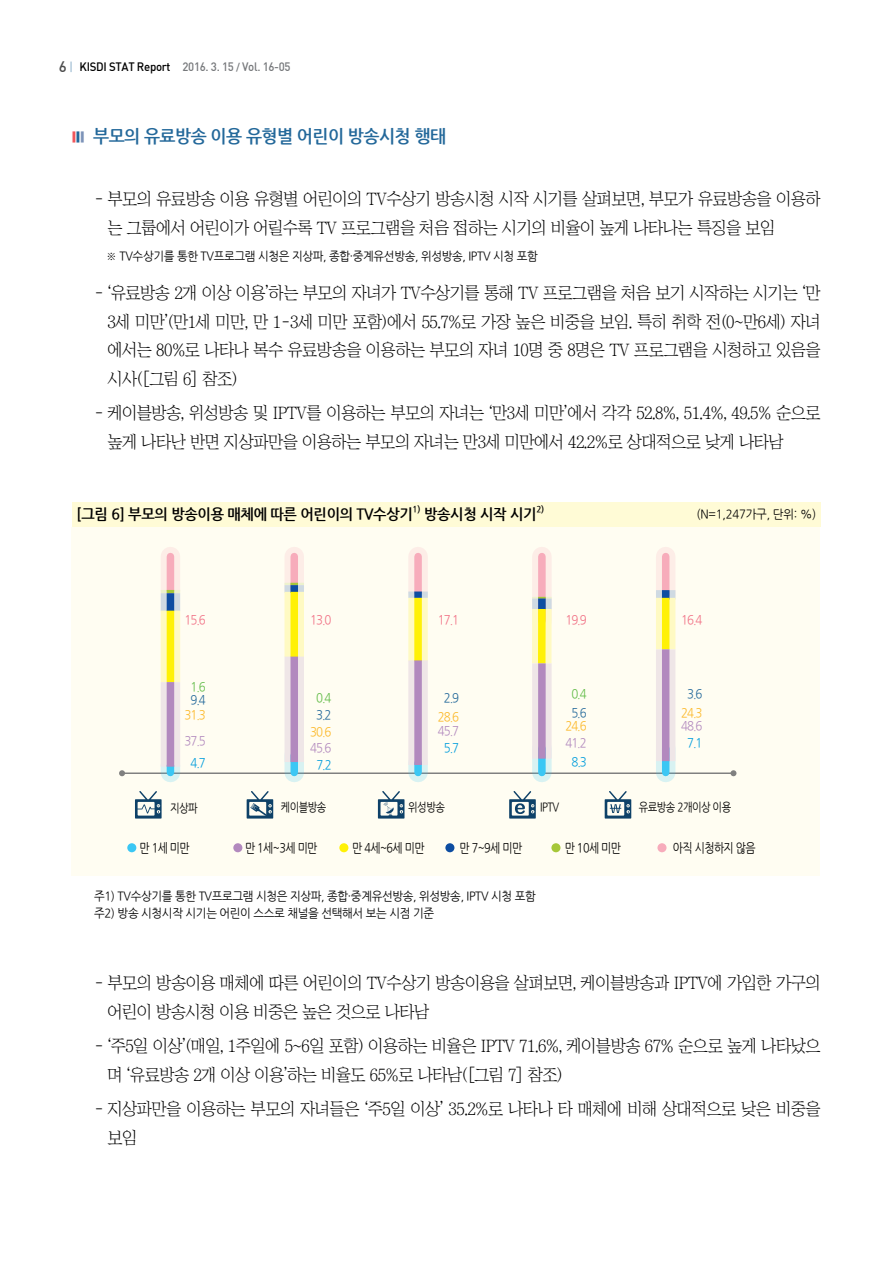
<style>
.page{position:relative;width:893px;height:1263px;background:#fff}
.page>*{position:absolute;margin:0;border:0;box-sizing:border-box;transform-origin:0 0}
._1{font:700 18px "Nanum Gothic";letter-spacing:-.03em;color:#23689a;scale:.95 1}
._2{font:17.25px/28.5px "Chosunilbo NM";letter-spacing:-.03em;color:#000}
.t1{font:700 15px "Nanum Gothic";letter-spacing:-.02em;color:#000;scale:.95 1}
.표{font:12.75px "Nanum Gothic";letter-spacing:-.05em;color:#000;scale:.85 1}
.표-2{font:12.75px "Nanum Gothic";letter-spacing:-.09em;color:#f17085;scale:.9 1}
.표-3{font:12.75px "Nanum Gothic";letter-spacing:-.09em;color:#fcb828;scale:.9 1}
.표-4{font:12.75px "Nanum Gothic";letter-spacing:-.09em;color:#b289be;scale:.9 1}
.표-5{font:12.75px "Nanum Gothic";color:#23689a;scale:.9 1}
.표-6{font:12.75px "Nanum Gothic";color:#009ddc;scale:.9 1}
.표-7{font:12.75px "Nanum Gothic";color:#60bb46;scale:.9 1}
._2-2{font:12px "Nanum Gothic";letter-spacing:-.03em;color:#000;scale:.95 1}
.t2{font:12px "Dinmed";letter-spacing:-.025em;color:#76787b;scale:.95 1}
.표-8{font:12px "Nanum Gothic";letter-spacing:-.05em;color:#000;scale:.85 1}
.t3{font:700 8.7px "Nanum Gothic";color:#000;scale:.95 1}
.s1{font-size:15px;color:#4d4d4d}
.s2{font-family:"YDVY Mj O24";font-size:10.5px;color:#23689a}
.s3{color:#000}
.s4{font-size:10.5px}
.s5{font-weight:400;font-size:16.5px;color:#f0575c}
.s6{font-weight:400;font-size:16.5px}
.s7{font-weight:400;font-size:16.5px;color:#7c93b8}
</style>
<div class="page">
<div style="left:72px;top:502px;width:749px;height:24px;background:#fffbd6"></div>
<div style="left:72px;top:527px;width:748px;height:349px;background:#fffdf2"></div>
<hr style="left:122px;top:772px;width:611px;height:2px;background:#808080">
<svg style="left:119px;top:770px;width:6px;height:6px"></svg>
<svg style="left:730px;top:770px;width:6px;height:6px"></svg>
<div style="left:127px;top:843px;width:9px;height:9px;background:#3bc7f4;border-radius:50%"></div>
<div style="left:233px;top:843px;width:9px;height:9px;background:#b289be;border-radius:50%"></div>
<div style="left:339px;top:843px;width:9px;height:9px;background:#fff106;border-radius:50%"></div>
<div style="left:445px;top:843px;width:9px;height:9px;background:#0d4da1;border-radius:50%"></div>
<div style="left:551px;top:843px;width:9px;height:9px;background:#a6c739;border-radius:50%"></div>
<div style="left:657px;top:843px;width:9px;height:9px;background:#f7acbb;border-radius:50%"></div>
<svg style="left:378px;top:791px;width:26px;height:27px"></svg>
<svg style="left:509px;top:791px;width:27px;height:27px"></svg>
<svg style="left:605px;top:791px;width:26px;height:27px"></svg>
<svg style="left:247px;top:791px;width:26px;height:27px"></svg>
<svg style="left:135px;top:791px;width:27px;height:27px"></svg>
<svg style="left:161px;top:767px;width:19px;height:5px"></svg>
<svg style="left:161px;top:557px;width:19px;height:33px"></svg>
<hr style="left:161px;top:590px;width:19px;height:3px;background:#a6c739">
<svg style="left:161px;top:593px;width:19px;height:18px"></svg>
<svg style="left:161px;top:611px;width:19px;height:71px"></svg>
<svg style="left:161px;top:682px;width:19px;height:85px;background:#d6c1d6"></svg>
<svg style="left:284px;top:762px;width:20px;height:10px"></svg>
<svg style="left:285px;top:557px;width:19px;height:26px"></svg>
<hr style="left:284px;top:583px;width:20px;height:2px;background:#a6c739">
<svg style="left:284px;top:585px;width:20px;height:7px"></svg>
<svg style="left:284px;top:592px;width:20px;height:65px"></svg>
<svg style="left:284px;top:657px;width:20px;height:105px;background:#d8c3d7"></svg>
<svg style="left:408px;top:765px;width:20px;height:7px"></svg>
<svg style="left:408px;top:557px;width:20px;height:34px"></svg>
<svg style="left:408px;top:591px;width:20px;height:7px"></svg>
<svg style="left:408px;top:598px;width:20px;height:62px"></svg>
<svg style="left:408px;top:660px;width:20px;height:105px;background:#d8c3d7"></svg>
<svg style="left:532px;top:759px;width:20px;height:13px"></svg>
<svg style="left:532px;top:557px;width:20px;height:40px"></svg>
<hr style="left:532px;top:597px;width:20px;height:2px;background:#a6c739">
<svg style="left:532px;top:598px;width:20px;height:11px"></svg>
<svg style="left:532px;top:609px;width:20px;height:54px"></svg>
<svg style="left:532px;top:663px;width:20px;height:96px;background:#d7c3d7"></svg>
<svg style="left:656px;top:761px;width:19px;height:11px"></svg>
<svg style="left:656px;top:557px;width:19px;height:33px"></svg>
<svg style="left:656px;top:590px;width:19px;height:8px"></svg>
<svg style="left:656px;top:598px;width:19px;height:51px"></svg>
<svg style="left:656px;top:649px;width:19px;height:112px;background:#d6c1d6"></svg>
<p class="t2" style="left:59px;top:59px;width:246px"><span class="s1">6</span><span class="s2">│</span> <span class="s3">KISDI STAT Report</span> 2016. 3. 15 <span class="s4">/</span> Vol. 16-05</p>
<p class="_1" style="left:72px;top:127px;width:395px"><span class="s5">■</span><span class="s6">■</span><span class="s7">■</span> 부모의 유료방송 이용 유형별 어린이 방송시청 행태</p>
<p class="_2" style="left:107px;top:185px;width:715px;text-indent:-13px">- 부모의 유료방송 이용 유형별 어린이의 TV수상기 방송시청 시작 시기를 살펴보면, 부모가 유료방송을 이용하 는 그룹에서 어린이가 어릴수록 TV 프로그램을 처음 접하는 시기의 비율이 높게 나타나는 특징을 보임</p>
<p class="_2-2" style="left:106px;top:250px;width:456px">※ TV수상기를 통한 TV프로그램 시청은 지상파, 종합·중계유선방송, 위성방송, IPTV 시청 포함</p>
<p class="_2" style="left:107px;top:279px;width:715px;text-align:justify;text-indent:-13px">- ‘유료방송 2개 이상 이용’하는 부모의 자녀가 TV수상기를 통해 TV 프로그램을 처음 보기 시작하는 시기는 ‘만 3세 미만’(만1세 미만, 만 1-3세 미만 포함)에서 55.7%로 가장 높은 비중을 보임. 특히 취학 전(0~만6세) 자녀 에서는 80%로 나타나 복수 유료방송을 이용하는 부모의 자녀 10명 중 8명은 TV 프로그램을 시청하고 있음을 시사([그림 6] 참조)</p>
<p class="_2" style="left:107px;top:399px;width:715px;text-indent:-13px">- 케이블방송, 위성방송 및 IPTV를 이용하는 부모의 자녀는 ‘만3세 미만’에서 각각 52.8%, 51.4%, 49.5% 순으로 높게 나타난 반면 지상파만을 이용하는 부모의 자녀는 만3세 미만에서 42.2%로 상대적으로 낮게 나타남</p>
<p class="t1" style="left:77px;top:506px;width:356px">[그림 6] 부모의 방송이용 매체에 따른 어린이의 TV수상기</p>
<p class="t3" style="left:413px;top:505px;width:10px">1)</p>
<p class="t1" style="left:424px;top:506px;width:120px">방송시청 시작 시기</p>
<p class="t3" style="left:536px;top:505px;width:10px">2)</p>
<p class="_2-2" style="left:697px;top:508px;width:128px">(N=1,247가구, 단위: %)</p>
<p class="표-2" style="left:185px;top:614px;width:25px">15.6</p>
<p class="표-2" style="left:310px;top:614px;width:25px">13.0</p>
<p class="표-2" style="left:438px;top:614px;width:25px">17.1</p>
<p class="표-2" style="left:565px;top:614px;width:25px">19.9</p>
<p class="표-2" style="left:681px;top:614px;width:25px">16.4</p>
<p class="표-7" style="left:190px;top:680px;width:19px">1.6</p>
<p class="표-5" style="left:190px;top:693px;width:19px">9.4</p>
<p class="표-7" style="left:316px;top:692px;width:19px">0.4</p>
<p class="표-5" style="left:444px;top:692px;width:19px">2.9</p>
<p class="표-7" style="left:571px;top:688px;width:19px">0.4</p>
<p class="표-5" style="left:687px;top:688px;width:19px">3.6</p>
<p class="표-3" style="left:185px;top:709px;width:25px">31.3</p>
<p class="표-5" style="left:571px;top:706px;width:19px">5.6</p>
<p class="표-3" style="left:681px;top:706px;width:25px">24.3</p>
<p class="표-3" style="left:310px;top:726px;width:25px">30.6</p>
<p class="표-4" style="left:438px;top:724px;width:25px">45.7</p>
<p class="표-3" style="left:565px;top:720px;width:25px">24.6</p>
<p class="표-4" style="left:681px;top:720px;width:25px">48.6</p>
<p class="표-4" style="left:185px;top:734px;width:25px">37.5</p>
<p class="표-4" style="left:310px;top:741px;width:25px">45.6</p>
<p class="표-6" style="left:444px;top:741px;width:19px">5.7</p>
<p class="표-4" style="left:565px;top:737px;width:25px">41.2</p>
<p class="표-6" style="left:687px;top:737px;width:19px">7.1</p>
<p class="표-6" style="left:191px;top:757px;width:19px">4.7</p>
<p class="표-6" style="left:316px;top:758px;width:19px">7.2</p>
<p class="표-6" style="left:571px;top:756px;width:19px">8.3</p>
<p class="표-5" style="left:316px;top:709px;width:19px">3.2</p>
<p class="표-3" style="left:438px;top:710px;width:25px">28.6</p>
<p class="표-8" style="left:170px;top:802px;width:34px">지상파</p>
<p class="표-8" style="left:281px;top:802px;width:56px">케이블방송</p>
<p class="표-8" style="left:408px;top:802px;width:45px">위성방송</p>
<p class="표-8" style="left:540px;top:802px;width:24px">IPTV</p>
<p class="표-8" style="left:639px;top:802px;width:110px">유료방송 2개이상 이용</p>
<p class="표" style="left:140px;top:842px;width:60px">만 1세 미만</p>
<p class="표" style="left:245px;top:842px;width:87px">만 1세~3세 미만</p>
<p class="표" style="left:352px;top:842px;width:87px">만 4세~6세 미만</p>
<p class="표" style="left:460px;top:842px;width:75px">만 7~9세 미만</p>
<p class="표" style="left:565px;top:842px;width:68px">만 10세 미만</p>
<p class="표" style="left:673px;top:842px;width:99px">아직 시청하지 않음</p>
<p class="_2-2" style="left:94px;top:890px;width:467px">주1) TV수상기를 통한 TV프로그램 시청은 지상파, 종합·중계유선방송, 위성방송, IPTV 시청 포함</p>
<p class="_2-2" style="left:94px;top:908px;width:359px">주2) 방송 시청시작 시기는 어린이 스스로 채널을 선택해서 보는 시점 기준</p>
<p class="_2" style="left:107px;top:968px;width:715px;text-indent:-13px">- 부모의 방송이용 매체에 따른 어린이의 TV수상기 방송이용을 살펴보면, 케이블방송과 IPTV에 가입한 가구의 어린이 방송시청 이용 비중은 높은 것으로 나타남</p>
<p class="_2" style="left:107px;top:1031px;width:715px;text-indent:-13px">- ‘주5일 이상’(매일, 1주일에 5~6일 포함) 이용하는 비율은 IPTV 71.6%, 케이블방송 67% 순으로 높게 나타났으 며 ‘유료방송 2개 이상 이용’하는 비율도 65%로 나타남([그림 7] 참조)</p>
<p class="_2" style="left:107px;top:1094px;width:715px;text-indent:-13px">- 지상파만을 이용하는 부모의 자녀들은 ‘주5일 이상’ 35.2%로 나타나 타 매체에 비해 상대적으로 낮은 비중을 보임</p>
</div>
